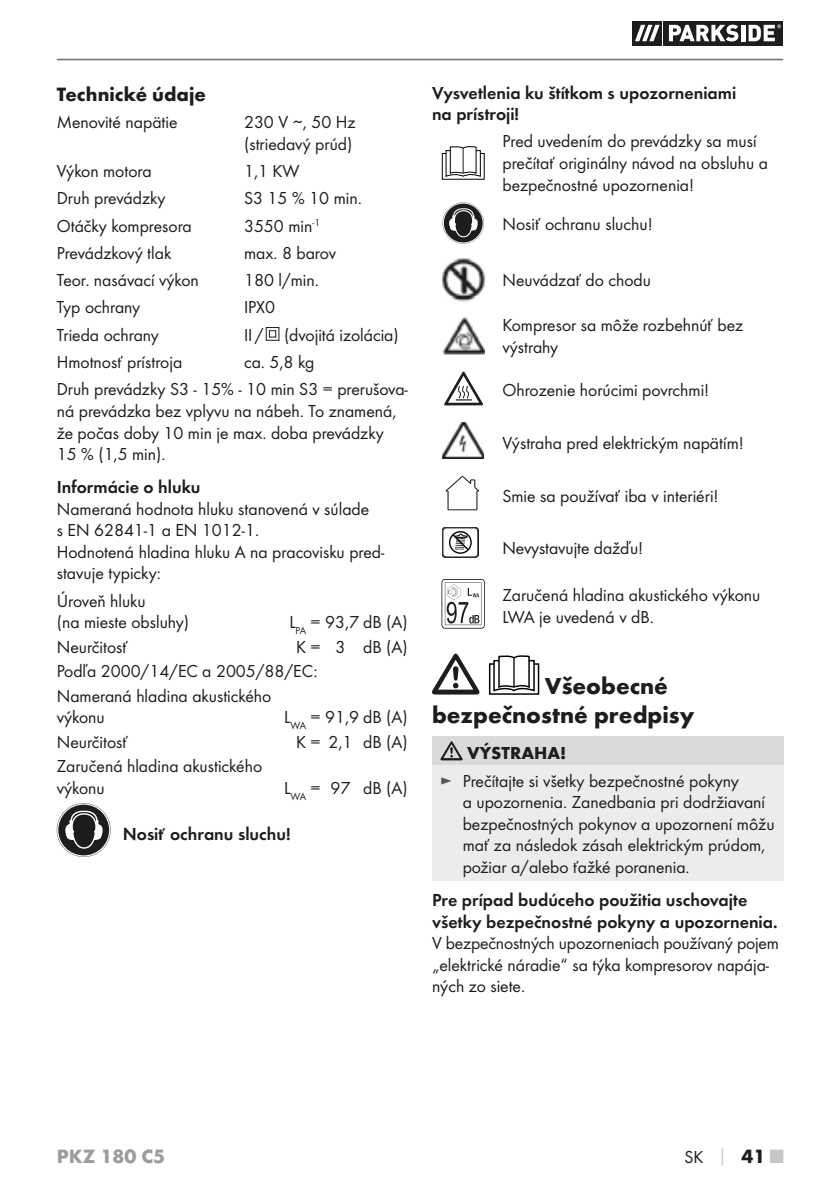
<style>
.page{position:relative;width:840px;height:1191px;background:#fff}
.page>*{position:absolute;margin:0;border:0;box-sizing:border-box;transform-origin:0 0}
.t1{font:700 24px/28.8px "Futura";color:#1d1d1b}
.t2{font:700 20px "Futura";color:#1d1d1b}
.t3{font:700 20px "Futura";color:#9d9c9c}
.t4{font:18px/21.6px "Futura Boo";color:#1d1d1b}
.t5{font:18px/21.6px "Futura Dem";color:#1d1d1b}
.t6{font:700 18px "Futura";color:#1d1d1b}
.s1{color:#575756}
.s2{font-family:"Futura";font-weight:700;color:#c6c6c6}
.s3{font-family:"Futura";font-weight:700;font-size:20px}
.s4{font-family:"Futura";font-weight:700;font-size:20px;color:#c6c6c6}
</style>
<div class="page">
<hr style="left:57px;top:59px;width:725px;height:1px;background:#6f6f6e">
<svg style="left:661px;top:21px;width:1px;height:24px"></svg>
<svg style="left:632px;top:21px;width:29px;height:24px"></svg>
<svg style="left:663px;top:21px;width:119px;height:24px"></svg>
<svg style="left:634px;top:25px;width:25px;height:16px"></svg>
<svg style="left:668px;top:25px;width:70px;height:16px"></svg>
<svg style="left:740px;top:25px;width:4px;height:16px"></svg>
<svg style="left:748px;top:24px;width:32px;height:17px"></svg>
<svg style="left:265px;top:327px;width:14px;height:14px"></svg>
<svg style="left:57px;top:803px;width:54px;height:54px"></svg>
<div style="left:441px;top:153px;width:43px;height:27px;border:1px solid #000"></div>
<svg style="left:445px;top:146px;width:36px;height:31px"></svg>
<svg style="left:442px;top:202px;width:41px;height:42px"></svg>
<img style="left:442px;top:258px;width:43px;height:44px">
<img style="left:442px;top:317px;width:42px;height:38px">
<svg style="left:444px;top:371px;width:39px;height:35px"></svg>
<img style="left:442px;top:422px;width:41px;height:36px">
<svg style="left:445px;top:475px;width:35px;height:35px"></svg>
<div style="left:442px;top:527px;width:36px;height:30px;border:1px solid #1d1d1b;border-radius:3px"></div>
<div style="left:448px;top:531px;width:23px;height:23px;border:1px solid #000;border-radius:50%"></div>
<svg style="left:450px;top:532px;width:20px;height:20px"></svg>
<div style="left:442px;top:528px;width:35px;height:29px;border:1px solid #1d1d1b;border-radius:3px"></div>
<svg style="left:441px;top:579px;width:43px;height:49px"></svg>
<svg style="left:432px;top:653px;width:47px;height:41px"></svg>
<div style="left:489px;top:664px;width:49px;height:30px;background:linear-gradient(to right,#fff,#fff)"></div>
<div style="left:488px;top:663px;width:51px;height:32px;border:1px solid #000"></div>
<svg style="left:492px;top:655px;width:43px;height:37px"></svg>
<div style="left:432px;top:736px;width:350px;height:29px;background:#dadada"></div>
<div style="left:432px;top:765px;width:350px;height:116px;background:#ececec"></div>
<svg style="left:440px;top:741px;width:22px;height:19px"></svg>
<p class="t2" style="left:57px;top:86px;width:151px">Technické údaje</p>
<p class="t4" style="left:57px;top:113px;width:122px">Menovité napätie</p>
<p class="t4" style="left:244px;top:113px;width:113px">230 V ∼, 50 Hz (striedavý prúd)</p>
<p class="t4" style="left:57px;top:162px;width:96px">Výkon motora</p>
<p class="t4" style="left:244px;top:162px;width:57px">1,1 KW</p>
<p class="t4" style="left:57px;top:189px;width:110px">Druh prevádzky</p>
<p class="t4" style="left:244px;top:189px;width:119px">S3 15 % 10 min.</p>
<p class="t4" style="left:57px;top:216px;width:136px">Otáčky kompresora</p>
<p class="t4" style="left:244px;top:216px;width:77px">3550 min<sup>-1</sup></p>
<p class="t4" style="left:57px;top:244px;width:116px">Prevádzkový tlak</p>
<p class="t4" style="left:244px;top:244px;width:93px">max. 8 barov</p>
<p class="t4" style="left:57px;top:271px;width:144px">Teor. nasávací výkon</p>
<p class="t4" style="left:244px;top:271px;width:76px">180 l/min.</p>
<p class="t4" style="left:57px;top:298px;width:85px">Typ ochrany</p>
<p class="t4" style="left:244px;top:298px;width:32px">IPX0</p>
<p class="t4" style="left:57px;top:325px;width:104px">Trieda ochrany</p>
<p class="t4" style="left:244px;top:325px;width:156px">II / (dvojitá izolácia)</p>
<p class="t4" style="left:57px;top:353px;width:127px">Hmotnosť prístroja</p>
<p class="t4" style="left:57px;top:350px;width:352px;line-height:27.2px;text-indent:187px">ca. 5,8 kg<br>Druh prevádzky S3 - 15% - 10 min S3 = prerušova-</p>
<p class="t4" style="left:57px;top:401px;width:341px">ná prevádzka bez vplyvu na nábeh. To znamená, že počas doby 10 min je max. doba prevádzky<br>15 % (1,5 min).</p>
<p class="t5" style="left:57px;top:477px;width:145px">Informácie o hluku</p>
<p class="t4" style="left:57px;top:499px;width:329px">Nameraná hodnota hluku stanovená v súlade<br>s EN 62841-1 a EN 1012-1.<br>Hodnotená hladina hluku A na pracovisku pred&shy;stavuje typicky:</p>
<p class="t4" style="left:57px;top:591px;width:134px">Úroveň hluku<br>(na mieste obsluhy)</p>
<p class="t4" style="left:289px;top:613px;width:120px">L<sub>PA</sub> = 93,7 dB (A)</p>
<p class="t4" style="left:57px;top:636px;width:352px;line-height:24.4px;text-indent:239px">K = 3 dB (A)<br>Podľa 2000/14/EC a 2005/88/EC:<br>Nameraná hladina akustického</p>
<p class="t4" style="left:57px;top:708px;width:50px">výkonu</p>
<p class="t4" style="left:284px;top:708px;width:125px">L<sub>WA</sub> = 91,9 dB (A)</p>
<p class="t4" style="left:57px;top:732px;width:73px">Neurčitosť</p>
<p class="t4" style="left:296px;top:732px;width:113px">K = 2,1 dB (A)</p>
<p class="t4" style="left:57px;top:757px;width:207px">Zaručená hladina akustického výkonu</p>
<p class="t4" style="left:57px;top:637px;width:73px">Neurčitosť</p>
<p class="t4" style="left:284px;top:778px;width:125px">L<sub>WA</sub> = 97 dB (A)</p>
<p class="t5" style="left:123px;top:824px;width:169px">Nosiť ochranu sluchu!</p>
<p class="t5" style="left:432px;top:83px;width:305px">Vysvetlenia ku štítkom s upozorneniami na prístroji!</p>
<p class="t4" style="left:502px;top:132px;width:267px">Pred uvedením do prevádzky sa musí prečítať originálny návod na obsluhu a bezpečnostné upozornenia!</p>
<p class="t4" style="left:502px;top:214px;width:152px">Nosiť ochranu sluchu!</p>
<p class="t4" style="left:502px;top:271px;width:150px">Neuvádzať do chodu</p>
<p class="t4" style="left:502px;top:316px;width:242px">Kompresor sa môže rozbehnúť bez výstrahy</p>
<p class="t4" style="left:502px;top:380px;width:208px">Ohrozenie horúcimi povrchmi!</p>
<p class="t4" style="left:502px;top:434px;width:243px">Výstraha pred elektrickým napätím!</p>
<p class="t4" style="left:502px;top:487px;width:217px">Smie sa používať iba v interiéri!</p>
<p class="t4" style="left:502px;top:539px;width:142px">Nevystavujte dažďu!</p>
<p class="t4" style="left:502px;top:586px;width:259px">Zaručená hladina akustického výkonu<br>LWA je uvedená v dB.</p>
<h1 class="t1" style="left:432px;top:673px;width:264px;text-indent:113px">Všeobecné bezpečnostné predpisy</h1>
<p class="t6" style="left:467px;top:746px;width:101px">VÝSTRAHA!</p>
<p class="t4" style="left:462px;top:771px;width:313px;text-indent:-23px"><span class="s1">►</span> Prečítajte si všetky bezpečnostné pokyny<br>a upozornenia. Zanedbania pri dodržiavaní bezpečnostných pokynov a upozornení môžu mať za následok zásah elektrickým prúdom, požiar a/alebo ťažké poranenia.</p>
<p class="t5" style="left:432px;top:890px;width:347px">Pre prípad budúceho použitia uschovajte všetky bezpečnostné pokyny a upozornenia.</p>
<p class="t4" style="left:432px;top:933px;width:348px">V bezpečnostných upozorneniach používaný pojem „elektrické náradie“ sa týka kompresorov napája&shy;ných zo siete.</p>
<p class="t3" style="left:57px;top:1148px;width:110px">PKZ 180 C5</p>
<p class="t4" style="left:684px;top:1147px;width:100px">SK <span class="s2">│</span> <span class="s3">41</span> <span class="s4">■</span></p>
</div>
